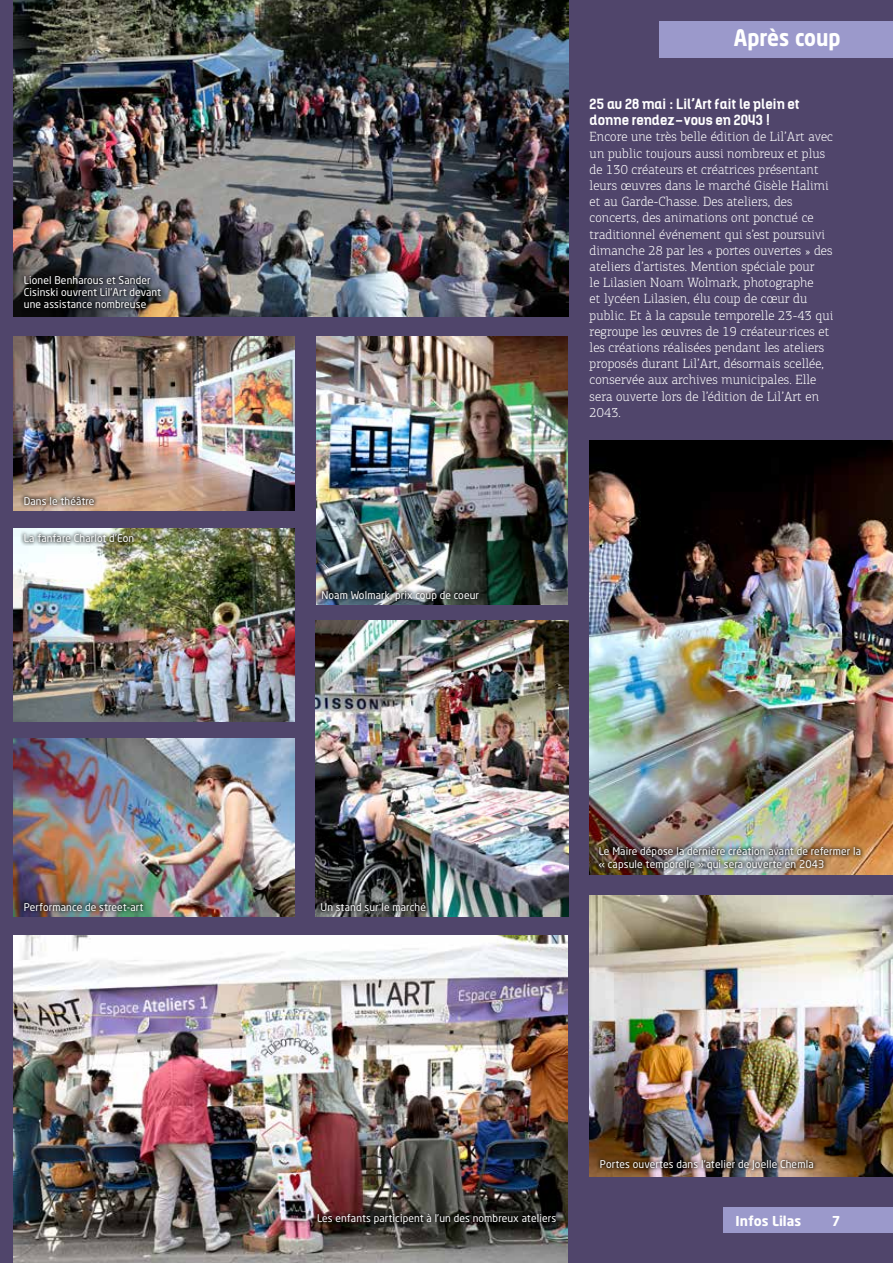
<style>
.page{position:relative;width:893px;height:1263px;background:#50456b}
.page>*{position:absolute;margin:0;border:0;box-sizing:border-box;transform-origin:0 0}
.t1{font:700 22.5px "Neo Sans Std";color:#fff;scale:.9 1}
.t2{font:300 13.5px/16.2px "PF Centro Slab Pro";letter-spacing:.01em;color:#fff}
.t3{font:700 13.5px/16.2px "Kelson";letter-spacing:.01em;color:#fff}
.t4{font:700 13.5px "Neo Sans Std";color:#fff}
.t5{font:10.5px/12px "Neo Sans Std";letter-spacing:.01em;color:#fff}
</style>
<div class="page">
<img style="left:13px;top:0;width:555px;height:316px">
<img style="left:13px;top:528px;width:282px;height:193px">
<img style="left:13px;top:739px;width:282px;height:177px">
<img style="left:315px;top:620px;width:253px;height:296px">
<img style="left:13px;top:935px;width:554px;height:328px">
<img style="left:13px;top:336px;width:282px;height:174px">
<img style="left:590px;top:441px;width:303px;height:433px">
<img style="left:316px;top:336px;width:251px;height:268px">
<img style="left:590px;top:895px;width:303px;height:281px">
<div style="left:20px;top:272px;width:145px;height:41px;background:#000;opacity:.75"></div>
<div style="left:318px;top:586px;width:165px;height:19px;background:#000;opacity:.75"></div>
<div style="left:313px;top:1209px;width:247px;height:19px;background:#000;opacity:.75"></div>
<div style="left:20px;top:898px;width:128px;height:17px;background:#000;opacity:.75"></div>
<div style="left:594px;top:843px;width:271px;height:31px;background:#000;opacity:.75"></div>
<div style="left:596px;top:1155px;width:222px;height:19px;background:#000;opacity:.75"></div>
<div style="left:20px;top:492px;width:78px;height:17px;background:#000;opacity:.75"></div>
<div style="left:317px;top:898px;width:113px;height:17px;background:#000;opacity:.75"></div>
<div style="left:20px;top:529px;width:118px;height:17px;background:#000;opacity:.75"></div>
<div style="left:723px;top:1208px;width:170px;height:25px;background:#9b99cb"></div>
<div style="left:659px;top:21px;width:234px;height:36px;background:#9b99cb"></div>
<p class="t5" style="left:24px;top:274px;width:139px">Lionel Benharous et Sander<br>Cisinski ouvrent Lil’Art devant une assistance nombreuse</p>
<p class="t5" style="left:24px;top:495px;width:72px">Dans le théâtre</p>
<p class="t5" style="left:24px;top:532px;width:112px">La fanfare Charlot d’Eon</p>
<p class="t5" style="left:24px;top:901px;width:121px">Performance de street-art</p>
<p class="t5" style="left:321px;top:589px;width:159px">Noam Wolmark, prix coup de coeur</p>
<p class="t5" style="left:320px;top:901px;width:107px">Un stand sur le marché</p>
<h1 class="t1" style="left:734px;top:24px;width:120px">Après coup</h1>
<p class="t3" style="left:590px;top:95px;width:212px">25 au 28 mai : Lil’Art fait le plein et donne rendez-vous en 2043 !</p>
<p class="t2" style="left:590px;top:129px;width:245px">Encore une très belle édition de Lil’Art avec un public toujours aussi nombreux et plus de 130 créateurs et créatrices présentant leurs œuvres dans le marché Gisèle Halimi et au Garde-Chasse. Des ateliers, des concerts, des animations ont ponctué ce traditionnel événement qui s’est poursuivi dimanche 28 par les « portes ouvertes » des ateliers d’artistes. Mention spéciale pour<br>le Lilasien Noam Wolmark, photographe<br>et lycéen Lilasien, élu coup de cœur du public. Et à la capsule temporelle 23-43 qui regroupe les œuvres de 19 créateur·rices et les créations réalisées pendant les ateliers proposés durant Lil’Art, désormais scellée, conservée aux archives municipales. Elle sera ouverte lors de l’édition de Lil’Art en 2043.</p>
<p class="t5" style="left:599px;top:845px;width:264px">Le Maire dépose la dernière création avant de refermer la « capsule temporelle » qui sera ouverte en 2043</p>
<p class="t5" style="left:317px;top:1212px;width:241px">Les enfants participent à l’un des nombreux ateliers</p>
<p class="t5" style="left:600px;top:1158px;width:215px">Portes ouvertes dans l’atelier de Joelle Chemla</p>
<p class="t4" style="left:736px;top:1212px;width:67px">Infos Lilas</p>
<p class="t4" style="left:832px;top:1212px;width:10px">7</p>
</div>
